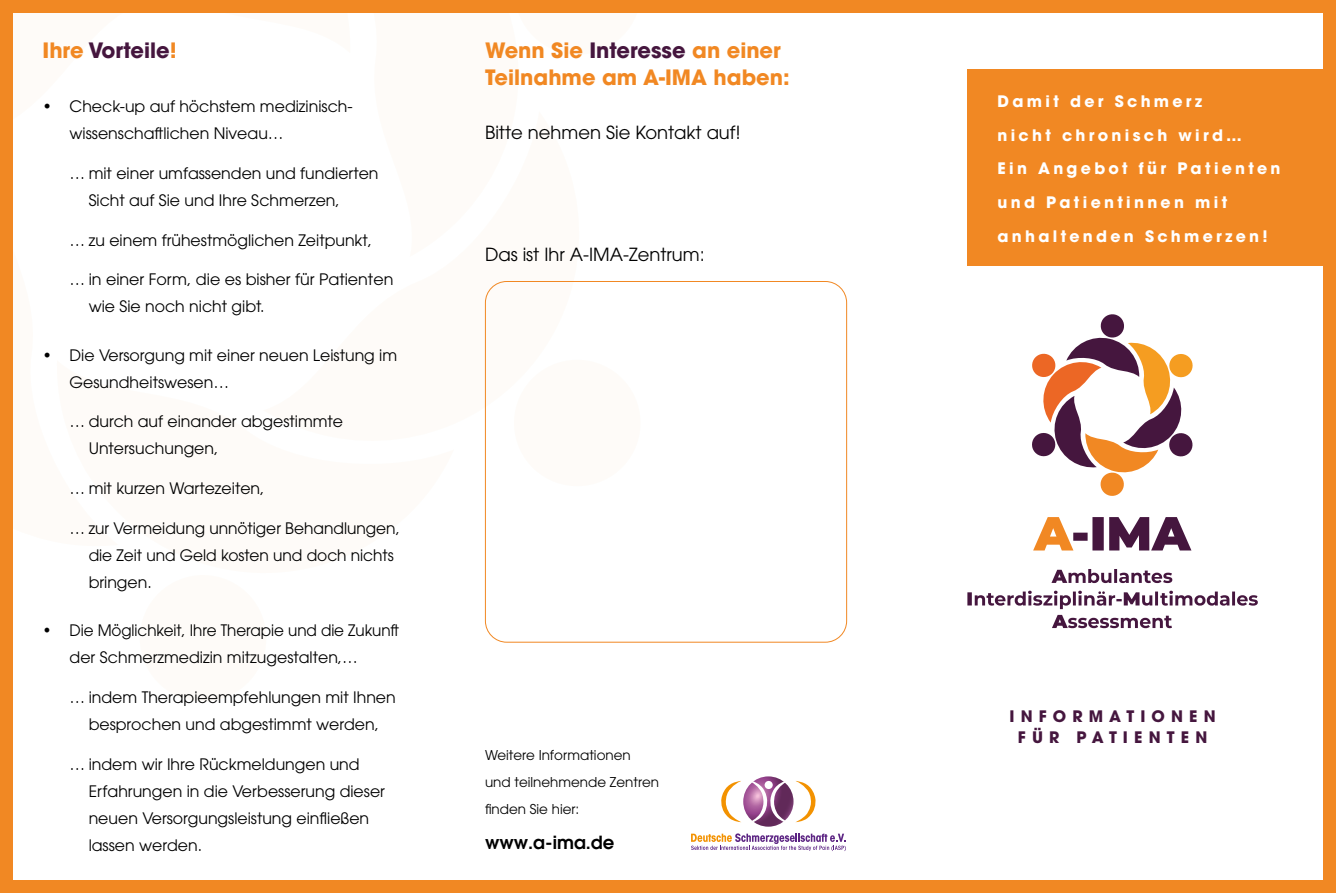
<style>
.page{position:relative;width:1336px;height:893px;background:#fff}
.page>*{position:absolute;margin:0;border:0;box-sizing:border-box;transform-origin:0 0}
.t1{font:700 21px/27px "ITC Avant Garde Std";color:#f18823}
.t2{font:700 21px "ITC Avant Garde Std";color:#45163e}
.t3{font:18px "ITC Avant Garde Std";color:#000}
.t4{font:600 18px "ITC Avant Garde Std";color:#000}
.t5{font:15.75px/27px "ITC Avant Garde Std";color:#000}
.t6{font:700 15.75px/33.9px "ITC Avant Garde Std";letter-spacing:.21em;color:#fff}
.t7{font:15.75px/27px "ITC Avant Garde Std";color:#000;scale:.96 1}
.t8{font:700 15.75px/21px "ITC Avant Garde Std";letter-spacing:.39em;color:#45163e;text-align:center}
.t9{font:13.5px/27px "ITC Avant Garde Std";color:#000}
.s1{color:#f18823}
.s2{color:#45163e}
</style>
<div class="page">
<div style="left:0;top:0;width:13px;height:893px;background:#f18823"></div>
<div style="left:1322px;top:0;width:13px;height:893px;background:#f18823"></div>
<div style="left:0;top:880px;width:1335px;height:13px;background:#f18823"></div>
<div style="left:0;top:0;width:1335px;height:13px;background:#f18823"></div>
<div style="left:967px;top:70px;width:368px;height:196px;background:#f18823"></div>
<svg style="left:691px;top:833px;width:155px;height:18px"></svg>
<svg style="left:743px;top:776px;width:50px;height:51px"></svg>
<svg style="left:721px;top:781px;width:20px;height:41px"></svg>
<svg style="left:796px;top:781px;width:20px;height:41px"></svg>
<svg style="left:748px;top:780px;width:40px;height:43px"></svg>
<div style="left:764px;top:781px;width:8px;height:8px;background:#fff;border-radius:50%"></div>
<svg style="left:1052px;top:615px;width:119px;height:13px"></svg>
<svg style="left:967px;top:591px;width:290px;height:18px"></svg>
<svg style="left:1051px;top:569px;width:121px;height:14px"></svg>
<svg style="left:1033px;top:517px;width:158px;height:33px"></svg>
<svg style="left:1032px;top:314px;width:161px;height:182px"></svg>
<svg style="left:484px;top:281px;width:363px;height:362px"></svg>
<h1 class="t2" style="left:43px;top:36px;width:136px"><span class="s1">Ihre</span> Vorteile<span class="s1">!</span></h1>
<h1 class="t1" style="left:485px;top:37px;width:306px">Wenn Sie <span class="s2">Interesse</span> an einer<br>Teilnahme am A-IMA haben:</h1>
<p class="t5" style="left:70px;top:93px;width:284px;text-indent:-27px">• Check-up auf höchstem medizinisch&shy;wissenschaftlichen Niveau…</p>
<p class="t5" style="left:89px;top:159px;width:291px;text-indent:-19px">… mit einer umfassenden und fundierten<br>Sicht auf Sie und Ihre Schmerzen,</p>
<p class="t5" style="left:70px;top:226px;width:304px">… zu einem frühestmöglichen Zeitpunkt,</p>
<p class="t5" style="left:89px;top:266px;width:306px;text-indent:-19px">… in einer Form, die es bisher für Patienten wie Sie noch nicht gibt.</p>
<p class="t5" style="left:70px;top:341px;width:329px;text-indent:-27px">• Die Versorgung mit einer neuen Leistung im<br>Gesundheitswesen…</p>
<p class="t5" style="left:89px;top:408px;width:256px;text-indent:-19px">… durch auf einander abgestimmte<br>Untersuchungen,</p>
<p class="t5" style="left:70px;top:475px;width:196px">… mit kurzen Wartezeiten,</p>
<p class="t5" style="left:89px;top:514px;width:313px;text-indent:-19px">… zur Vermeidung unnötiger Behandlungen, die Zeit und Geld kosten und doch nichts bringen.</p>
<p class="t7" style="left:70px;top:617px;width:345px;text-indent:-27px">• Die Möglichkeit, Ihre Therapie und die Zukunft der Schmerzmedizin mitzugestalten,…</p>
<p class="t5" style="left:70px;top:683px;width:328px;text-align:center">… indem Therapieempfehlungen mit Ihnen besprochen und abgestimmt werden,</p>
<p class="t5" style="left:89px;top:750px;width:298px;text-indent:-19px">… indem wir Ihre Rückmeldungen und<br>Erfahrungen in die Verbesserung dieser neuen Versorgungsleistung einfließen lassen werden.</p>
<p class="t9" style="left:485px;top:741px;width:175px">Weitere Informationen und teilnehmende Zentren finden Sie hier:</p>
<p class="t3" style="left:485px;top:121px;width:257px">Bitte nehmen Sie Kontakt auf!</p>
<p class="t3" style="left:485px;top:243px;width:221px">Das ist Ihr A-IMA-Zentrum:</p>
<p class="t4" style="left:485px;top:831px;width:131px">www.a-ima.de</p>
<p class="t6" style="left:997px;top:84px;width:284px">Damit der Schmerz<br>nicht chronisch wird…<br>Ein Angebot für Patienten und Patientinnen mit anhaltenden Schmerzen!</p>
<p class="t8" style="left:1009px;top:705px;width:208px">INFORMATIONEN<br>FÜR PATIENTEN</p>
</div>
